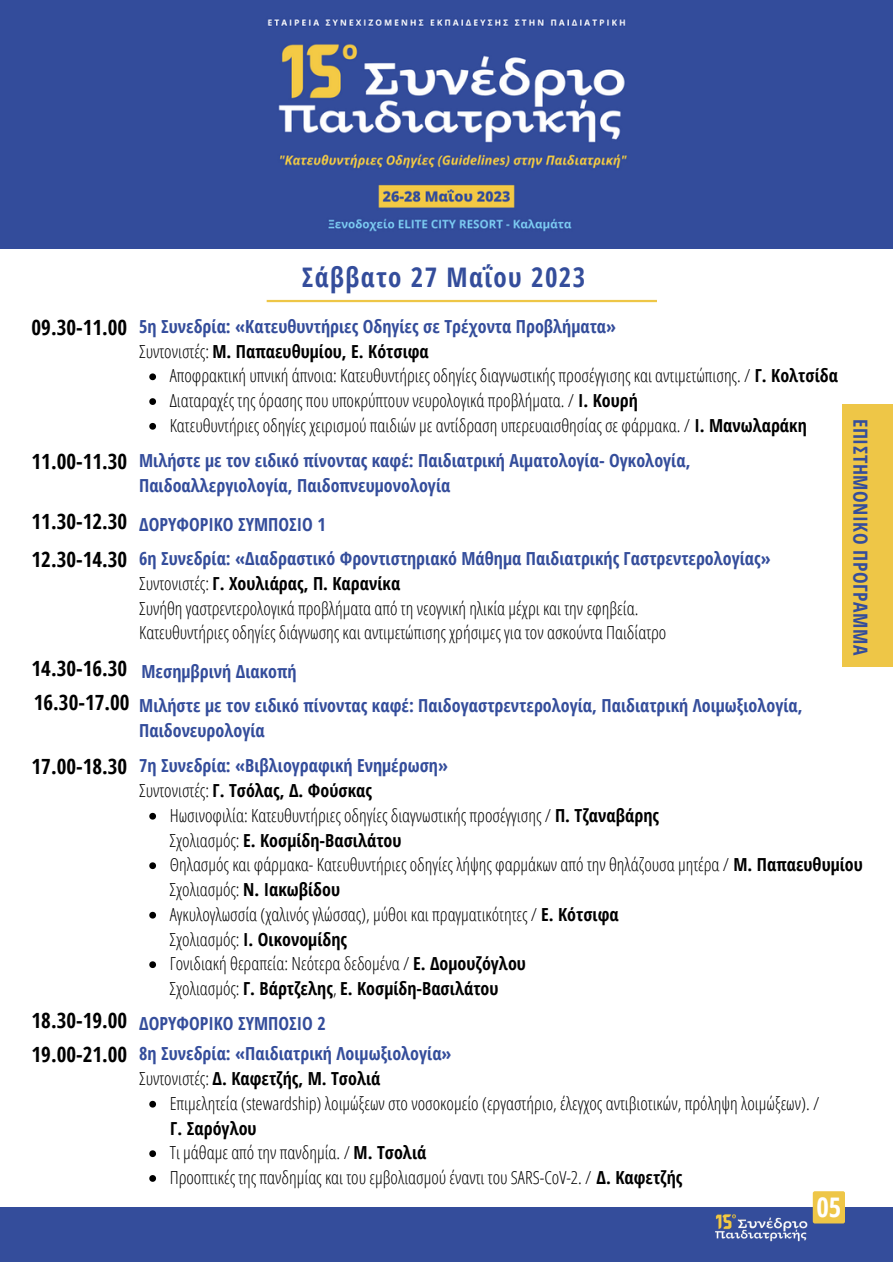
<style>
.page{position:relative;width:893px;height:1264px;background:#fff}
.page>*{position:absolute;margin:0;border:0;box-sizing:border-box;transform-origin:0 0}
.t1{font:700 27px "Open Sans Condensed";letter-spacing:.05em;color:#344d9b}
.t2{font:700 27px "Open Sans Condensed";color:#fff}
.t3{font:700 21px "Open Sans Condensed";color:#000}
.t4{font:700 19.5px "Open Sans Condensed";letter-spacing:.03em;color:#344d9b}
.t5{font:300 18px "Open Sans Condensed";color:#000}
.t6{font:700 18px/24.8px "Open Sans Condensed";color:#344d9b}
.t7{font:700 18px "Open Sans Condensed";color:#000}
.s1{font-weight:300}
.s2{font-weight:700}
</style>
<div class="page">
<img style="left:0;top:0;width:892px;height:248px">
<hr style="left:267px;top:300px;width:390px;height:2px;background:#eec647">
<svg style="left:149px;top:373px;width:7px;height:7px"></svg>
<svg style="left:149px;top:398px;width:7px;height:7px"></svg>
<svg style="left:149px;top:423px;width:7px;height:6px"></svg>
<svg style="left:149px;top:812px;width:7px;height:7px"></svg>
<svg style="left:149px;top:862px;width:7px;height:7px"></svg>
<svg style="left:149px;top:911px;width:7px;height:7px"></svg>
<svg style="left:149px;top:961px;width:7px;height:7px"></svg>
<svg style="left:149px;top:1100px;width:7px;height:7px"></svg>
<svg style="left:149px;top:1150px;width:7px;height:7px"></svg>
<svg style="left:149px;top:1175px;width:7px;height:6px"></svg>
<div style="left:0;top:1207px;width:892px;height:54px;background:#344d9b"></div>
<div style="left:812px;top:1191px;width:33px;height:32px;background:#eec647;border-radius:2px"></div>
<img style="left:715px;top:1214px;width:92px;height:27px">
<div style="left:842px;top:404px;width:50px;height:262px;background:#eec647"></div>
<p class="t1" style="left:302px;top:258px;width:285px">Σάββατο 27 Μαΐου 2023</p>
<p class="t3" style="left:32px;top:312px;width:97px">09.30-11.00</p>
<p class="t6" style="left:139px;top:313px;width:478px">5η Συνεδρία: «Κατευθυντήριες Οδηγίες σε Τρέχοντα Προβλήματα»</p>
<p class="t7" style="left:139px;top:338px;width:291px"><span class="s1">Συντονιστές:</span> Μ. Παπαευθυμίου, Ε. Κότσιφα</p>
<p class="t5" style="left:170px;top:363px;width:669px">Αποφρακτική υπνική άπνοια: Κατευθυντήριες οδηγίες διαγνωστικής προσέγγισης και αντιμετώπισης. / <span class="s2">Γ. Κολτσίδα</span></p>
<p class="t5" style="left:170px;top:388px;width:469px">Διαταραχές της όρασης που υποκρύπτουν νευρολογικά προβλήματα. / <span class="s2">Ι. Κουρή</span></p>
<p class="t5" style="left:170px;top:412px;width:638px">Κατευθυντήριες οδηγίες χειρισμού παιδιών με αντίδραση υπερευαισθησίας σε φάρμακα. / <span class="s2">I. Μανωλαράκη</span></p>
<p class="t3" style="left:32px;top:447px;width:97px">11.00-11.30</p>
<p class="t6" style="left:139px;top:448px;width:553px">Μιλήστε με τον ειδικό πίνοντας καφέ: Παιδιατρική Αιματολογία- Ογκολογία,</p>
<p class="t6" style="left:139px;top:473px;width:313px">Παιδοαλλεργιολογία, Παιδοπνευμονολογία</p>
<p class="t3" style="left:32px;top:506px;width:97px">11.30-12.30</p>
<p class="t6" style="left:139px;top:511px;width:188px">ΔΟΡΥΦΟΡΙΚΟ ΣΥΜΠΟΣΙΟ 1</p>
<p class="t3" style="left:32px;top:545px;width:97px">12.30-14.30</p>
<p class="t3" style="left:32px;top:653px;width:97px">14.30-16.30</p>
<p class="t3" style="left:34px;top:687px;width:97px">16.30-17.00</p>
<p class="t6" style="left:139px;top:546px;width:633px">6η Συνεδρία: «Διαδραστικό Φροντιστηριακό Μάθημα Παιδιατρικής Γαστρεντερολογίας»</p>
<p class="t7" style="left:139px;top:570px;width:263px"><span class="s1">Συντονιστές:</span> Γ. Χουλιάρας, Π. Καρανίκα</p>
<p class="t5" style="left:139px;top:595px;width:500px">Συνήθη γαστρεντερολογικά προβλήματα από τη νεογνική ηλικία μέχρι και την εφηβεία.</p>
<p class="t5" style="left:139px;top:620px;width:528px">Κατευθυντήριες οδηγίες διάγνωσης και αντιμετώπισης χρήσιμες για τον ασκούντα Παιδίατρο</p>
<p class="t6" style="left:141px;top:658px;width:157px">Μεσημβρινή Διακοπή</p>
<p class="t6" style="left:139px;top:692px;width:665px">Μιλήστε με τον ειδικό πίνοντας καφέ: Παιδογαστρεντερολογία, Παιδιατρική Λοιμωξιολογία,<br>Παιδονευρολογία</p>
<p class="t4" style="left:874px;top:419px;width:238px;rotate:90deg">ΕΠΙΣΤΗΜΟΝΙΚΟ ΠΡΟΓΡΑΜΜΑ</p>
<p class="t3" style="left:32px;top:752px;width:97px">17.00-18.30</p>
<p class="t6" style="left:139px;top:753px;width:310px">7η Συνεδρία: «Βιβλιογραφική Ενημέρωση»</p>
<p class="t7" style="left:139px;top:778px;width:234px"><span class="s1">Συντονιστές:</span> Γ. Τσόλας, Δ. Φούσκας</p>
<p class="t7" style="left:170px;top:827px;width:233px"><span class="s1">Σχολιασμός:</span> Ε. Κοσμίδη-Βασιλάτου</p>
<p class="t5" style="left:170px;top:876px;width:172px">Σχολιασμός: <span class="s2">Ν. Ιακωβίδου</span></p>
<p class="t7" style="left:170px;top:926px;width:179px"><span class="s1">Σχολιασμός:</span> Ι. Οικονομίδης</p>
<p class="t7" style="left:170px;top:975px;width:330px"><span class="s1">Σχολιασμός:</span> Γ. Βάρτζελης<span class="s1">,</span> Ε. Κοσμίδη-Βασιλάτου</p>
<p class="t5" style="left:170px;top:802px;width:490px">Ηωσινοφιλία: Κατευθυντήριες οδηγίες διαγνωστικής προσέγγισης / <span class="s2">Π. Τζαναβάρης</span></p>
<p class="t5" style="left:170px;top:852px;width:694px">Θηλασμός και φάρμακα- Κατευθυντήριες οδηγίες λήψης φαρμάκων από την θηλάζουσα μητέρα / <span class="s2">Μ. Παπαευθυμίου</span></p>
<p class="t5" style="left:170px;top:901px;width:450px">Αγκυλογλωσσία (χαλινός γλώσσας), μύθοι και πραγματικότητες / <span class="s2">Ε. Κότσιφα</span></p>
<p class="t5" style="left:170px;top:951px;width:358px">Γονιδιακή θεραπεία: Νεότερα δεδομένα / <span class="s2">Ε. Δομουζόγλου</span></p>
<p class="t3" style="left:32px;top:1005px;width:97px">18.30-19.00</p>
<p class="t3" style="left:32px;top:1039px;width:97px">19.00-21.00</p>
<p class="t6" style="left:139px;top:1010px;width:188px">ΔΟΡΥΦΟΡΙΚΟ ΣΥΜΠΟΣΙΟ 2</p>
<p class="t6" style="left:139px;top:1040px;width:314px">8η Συνεδρία: «Παιδιατρική Λοιμωξιολογία»</p>
<p class="t7" style="left:139px;top:1065px;width:243px"><span class="s1">Συντονιστές:</span> Δ. Καφετζής, Μ. Τσολιά</p>
<p class="t7" style="left:170px;top:1115px;width:88px">Γ. Σαρόγλου</p>
<p class="t5" style="left:170px;top:1090px;width:651px">Επιμελητεία (stewardship) λοιμώξεων στο νοσοκομείο (εργαστήριο, έλεγχος αντιβιοτικών, πρόληψη λοιμώξεων). /</p>
<p class="t5" style="left:170px;top:1140px;width:258px">Τι μάθαμε από την πανδημία. / <span class="s2">Μ. Τσολιά</span></p>
<p class="t5" style="left:170px;top:1164px;width:514px">Προοπτικές της πανδημίας και του εμβολιασμού έναντι του SARS-CoV-2. / <span class="s2">Δ. Καφετζής</span></p>
<p class="t2" style="left:816px;top:1187px;width:26px">05</p>
</div>
